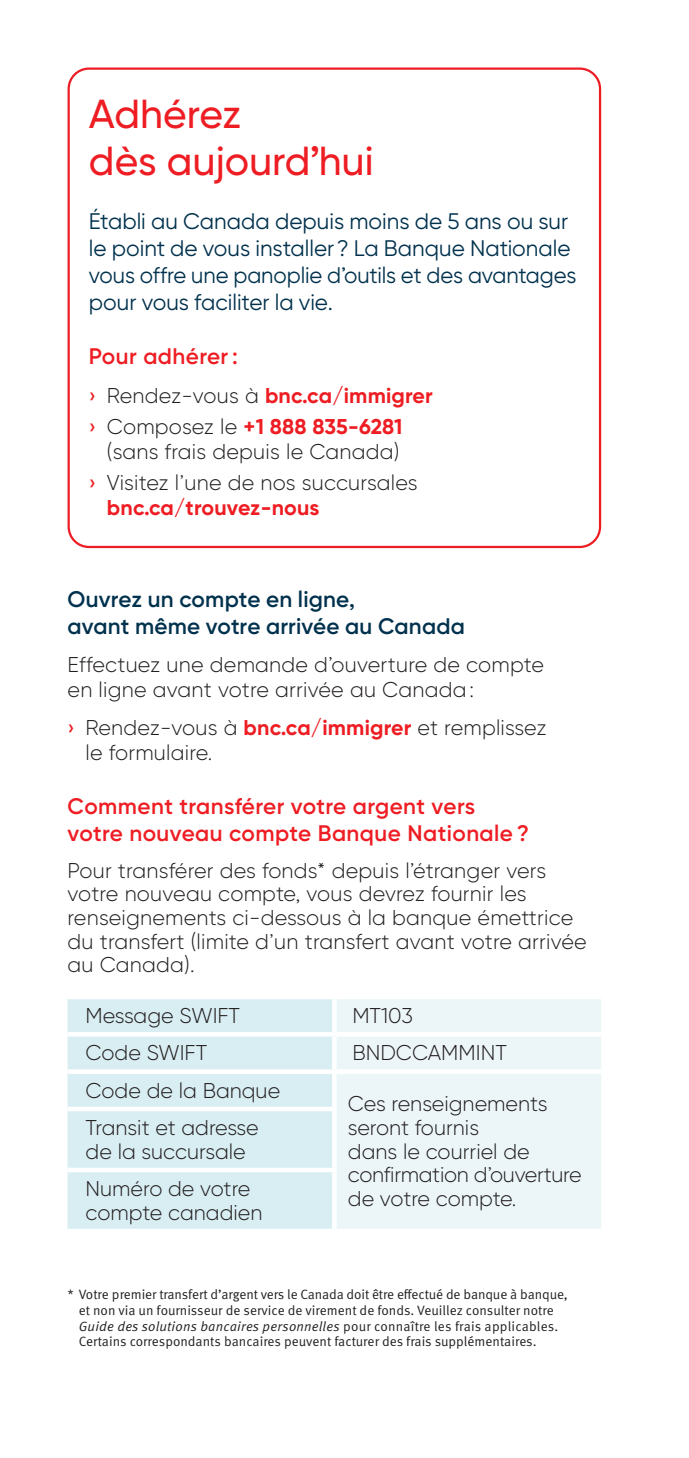
<style>
.page{position:relative;width:689px;height:1458px;background:#fff}
.page>*{position:absolute;margin:0;border:0;box-sizing:border-box;transform-origin:0 0}
.t1{font:500 40.5px/47.2px "Gilroy BN";color:#ee1d23}
.t2{font:22.5px/27px "Gilroy BN";color:#00314d}
.t3{font:600 22.5px/27px "Gilroy BN";letter-spacing:.02em;color:#ee1d23}
.t4{font:600 22.5px/27px "Gilroy BN";letter-spacing:.01em;color:#00314d}
.t5{font:300 21.38px/23.6px "Gilroy BN";color:#231f20}
.t6{font:700 21.38px/31.5px "Gilroy BN";letter-spacing:.01em;color:#ee1d23}
.t7{font:13.5px/15.8px "Meta OT Norm";letter-spacing:-.005em;color:#231f20;text-align:center}
.t8{font:13.5px "Meta OT Norm Ita";letter-spacing:.015em;color:#231f20}
.s1{font-weight:500}
.s2{font-weight:300;color:#231f20}
.s3{font-weight:500;color:#ee1d23}
.s4{font-weight:700;color:#ee1d23}
.s5{font-family:"Meta OT Norm"}
</style>
<div class="page">
<div style="left:68px;top:68px;width:533px;height:480px;border:2px solid #ee1d23;border-radius:20px"></div>
<div style="left:68px;top:999px;width:264px;height:230px;background:#d9eef3"></div>
<div style="left:337px;top:999px;width:264px;height:230px;background:#ecf6f9"></div>
<div style="left:68px;top:1032px;width:266px;height:5px;background:#fff"></div>
<div style="left:334px;top:1032px;width:267px;height:5px;background:#fff"></div>
<div style="left:68px;top:1069px;width:266px;height:5px;background:#fff"></div>
<div style="left:334px;top:1069px;width:267px;height:5px;background:#fff"></div>
<hr style="left:68px;top:1107px;width:268px;height:4px;background:#fff">
<hr style="left:68px;top:1168px;width:268px;height:4px;background:#fff">
<h1 class="t1" style="left:89px;top:90px;width:286px">Adhérez<br>dès aujourd'hui</h1>
<p class="t2" style="left:89px;top:208px;width:489px">Établi au Canada depuis moins de 5 ans ou sur le point de vous installer? La Banque Nationale vous offre une panoplie d'outils et des avantages pour vous faciliter la vie.</p>
<p class="t3" style="left:89px;top:343px;width:150px">Pour adhérer:</p>
<p class="t6" style="left:89px;top:379px;width:345px"><span class="s1">›</span> <span class="s2">Rendez-vous à</span> bnc.ca/immigrer <span class="s1">›</span> <span class="s2">Composez le</span> +1 888 835-6281</p>
<p class="t5" style="left:89px;top:435px;width:330px;line-height:31.5px;text-align:center">(sans frais depuis le Canada)<br><span class="s3">›</span> Visitez l’une de nos succursales</p>
<p class="t6" style="left:107px;top:492px;width:214px">bnc.ca/trouvez-nous</p>
<p class="t4" style="left:68px;top:585px;width:399px">Ouvrez un compte en ligne,<br>avant même votre arrivée au Canada</p>
<p class="t5" style="left:68px;top:652px;width:478px;line-height:24.8px">Effectuez une demande d’ouverture de compte en ligne avant votre arrivée au Canada:</p>
<p class="t5" style="left:85px;top:715px;width:462px;line-height:24.8px;text-indent:-18px"><span class="s3">›</span> Rendez-vous à <span class="s4">bnc.ca/immigrer</span> et remplissez le formulaire.</p>
<p class="t3" style="left:68px;top:792px;width:463px">Comment transférer votre argent vers votre nouveau compte Banque Nationale ?</p>
<p class="t5" style="left:68px;top:858px;width:521px">Pour transférer des fonds* depuis l’étranger vers votre nouveau compte, vous devrez fournir les renseignements ci-dessous à la banque émettrice du transfert (limite d’un transfert avant votre arrivée au Canada).</p>
<p class="t5" style="left:86px;top:1004px;width:156px">Message SWIFT</p>
<p class="t5" style="left:352px;top:1004px;width:62px">MT103</p>
<p class="t5" style="left:86px;top:1041px;width:123px">Code SWIFT</p>
<p class="t5" style="left:352px;top:1041px;width:156px">BNDCCAMMINT</p>
<p class="t5" style="left:86px;top:1078px;width:196px">Code de la Banque</p>
<p class="t5" style="left:348px;top:1092px;width:235px">Ces renseignements seront fournis<br>dans le courriel de confirmation d’ouverture de votre compte.</p>
<p class="t5" style="left:86px;top:1116px;width:174px">Transit et adresse de la succursale</p>
<p class="t5" style="left:86px;top:1177px;width:178px">Numéro de votre compte canadien</p>
<p class="t7" style="left:68px;top:1287px;width:501px">* Votre premier transfert d’argent vers le Canada doit être effectué de banque à banque, et non via un fournisseur de service de virement de fonds. Veuillez consulter notre</p>
<p class="t8" style="left:79px;top:1318px;width:481px">Guide des solutions bancaires personnelles <span class="s5">pour connaître les frais applicables.</span></p>
<p class="t7" style="left:79px;top:1334px;width:459px">Certains correspondants bancaires peuvent facturer des frais supplémentaires.</p>
</div>
